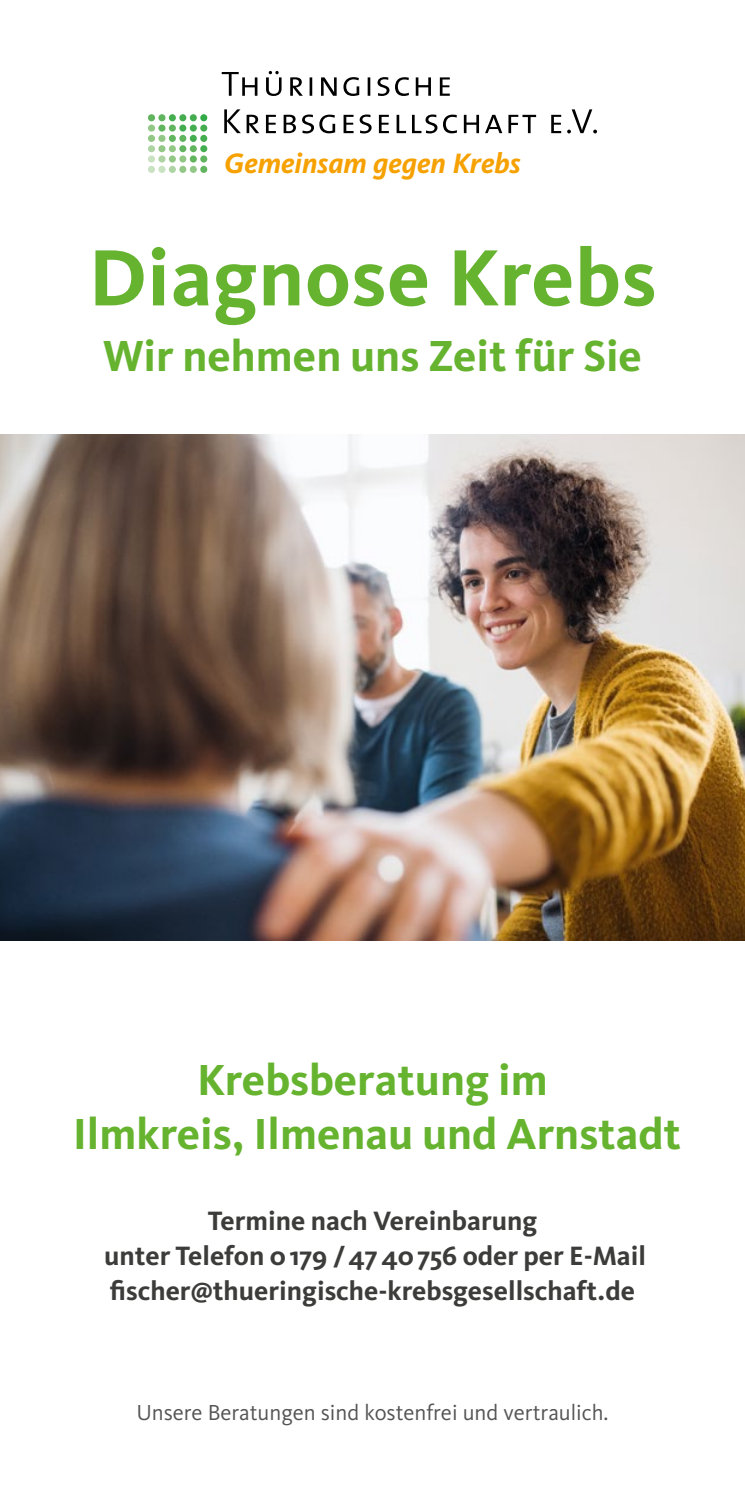
<style>
.page{position:relative;width:745px;height:1489px;background:#fff}
.page>*{position:absolute;margin:0;border:0;box-sizing:border-box;transform-origin:0 0}
.Einf__Abs{font:700 82.5px "Kievit OT";letter-spacing:.01em;color:#65b32e}
.Einf__Abs-2{font:700 45px/54px "Kievit OT";color:#65b32e;text-align:center}
.t1{font:italic 700 29px "Kievit OT";color:#f6a100}
.Einf__Abs-3{font:700 27.5px/35px "Kievit OT";color:#3c3c3b;text-align:center}
.Einf__Abs-4{font:22.5px "Kievit OT";color:#555454}
</style>
<div class="page">
<img style="left:0;top:435px;width:744px;height:505px">
<svg style="left:221px;top:71px;width:375px;height:62px"></svg>
<div style="left:200px;top:114px;width:7px;height:7px;background:#31aa47;border-radius:50%"></div>
<div style="left:148px;top:166px;width:7px;height:7px;background:#c9e2c1;border-radius:50%"></div>
<div style="left:158px;top:166px;width:7px;height:7px;background:#c9e2c1;border-radius:50%"></div>
<div style="left:148px;top:155px;width:7px;height:7px;background:#c9e2c1;border-radius:50%"></div>
<div style="left:169px;top:166px;width:7px;height:7px;background:#aed4a4;border-radius:50%"></div>
<div style="left:158px;top:155px;width:7px;height:7px;background:#aed4a4;border-radius:50%"></div>
<div style="left:148px;top:145px;width:7px;height:7px;background:#aed4a4;border-radius:50%"></div>
<div style="left:179px;top:166px;width:7px;height:7px;background:#92c786;border-radius:50%"></div>
<div style="left:169px;top:155px;width:7px;height:7px;background:#92c786;border-radius:50%"></div>
<div style="left:158px;top:145px;width:7px;height:7px;background:#92c786;border-radius:50%"></div>
<div style="left:148px;top:135px;width:7px;height:7px;background:#92c786;border-radius:50%"></div>
<div style="left:190px;top:166px;width:7px;height:7px;background:#92c786;border-radius:50%"></div>
<div style="left:179px;top:155px;width:7px;height:7px;background:#92c786;border-radius:50%"></div>
<div style="left:169px;top:145px;width:7px;height:7px;background:#92c786;border-radius:50%"></div>
<div style="left:158px;top:135px;width:7px;height:7px;background:#92c786;border-radius:50%"></div>
<div style="left:148px;top:125px;width:7px;height:7px;background:#92c786;border-radius:50%"></div>
<div style="left:200px;top:166px;width:7px;height:7px;background:#60b55e;border-radius:50%"></div>
<div style="left:190px;top:155px;width:7px;height:7px;background:#60b55e;border-radius:50%"></div>
<div style="left:179px;top:145px;width:7px;height:7px;background:#60b55e;border-radius:50%"></div>
<div style="left:169px;top:135px;width:7px;height:7px;background:#60b55e;border-radius:50%"></div>
<div style="left:158px;top:125px;width:7px;height:7px;background:#60b55e;border-radius:50%"></div>
<div style="left:148px;top:114px;width:7px;height:7px;background:#60b55e;border-radius:50%"></div>
<div style="left:200px;top:155px;width:7px;height:7px;background:#60b55e;border-radius:50%"></div>
<div style="left:190px;top:145px;width:7px;height:7px;background:#60b55e;border-radius:50%"></div>
<div style="left:179px;top:135px;width:7px;height:7px;background:#60b55e;border-radius:50%"></div>
<div style="left:169px;top:125px;width:7px;height:7px;background:#60b55e;border-radius:50%"></div>
<div style="left:158px;top:114px;width:7px;height:7px;background:#60b55e;border-radius:50%"></div>
<div style="left:200px;top:145px;width:7px;height:7px;background:#44ad4f;border-radius:50%"></div>
<div style="left:190px;top:135px;width:7px;height:7px;background:#44ad4f;border-radius:50%"></div>
<div style="left:179px;top:125px;width:7px;height:7px;background:#44ad4f;border-radius:50%"></div>
<div style="left:169px;top:114px;width:7px;height:7px;background:#44ad4f;border-radius:50%"></div>
<div style="left:200px;top:135px;width:7px;height:7px;background:#44ad4f;border-radius:50%"></div>
<div style="left:190px;top:125px;width:7px;height:7px;background:#44ad4f;border-radius:50%"></div>
<div style="left:179px;top:114px;width:7px;height:7px;background:#44ad4f;border-radius:50%"></div>
<div style="left:200px;top:125px;width:7px;height:7px;background:#44ad4f;border-radius:50%"></div>
<div style="left:190px;top:114px;width:7px;height:7px;background:#44ad4f;border-radius:50%"></div>
<p class="t1" style="left:224px;top:146px;width:298px">Gemeinsam gegen Krebs</p>
<p class="Einf__Abs" style="left:89px;top:228px;width:569px">Diagnose Krebs</p>
<p class="Einf__Abs-2" style="left:103px;top:328px;width:540px">Wir nehmen uns Zeit für Sie</p>
<p class="Einf__Abs-2" style="left:73px;top:1052px;width:609px">Krebsberatung im<br>Ilmkreis, Ilmenau und Arnstadt</p>
<p class="Einf__Abs-3" style="left:104px;top:1202px;width:543px">Termine nach Vereinbarung<br>unter Telefon 0179 /4740756 oder per E-Mail fischer@thueringische-krebsgesellschaft.de</p>
<p class="Einf__Abs-4" style="left:136px;top:1398px;width:473px">Unsere Beratungen sind kostenfrei und vertraulich.</p>
</div>
